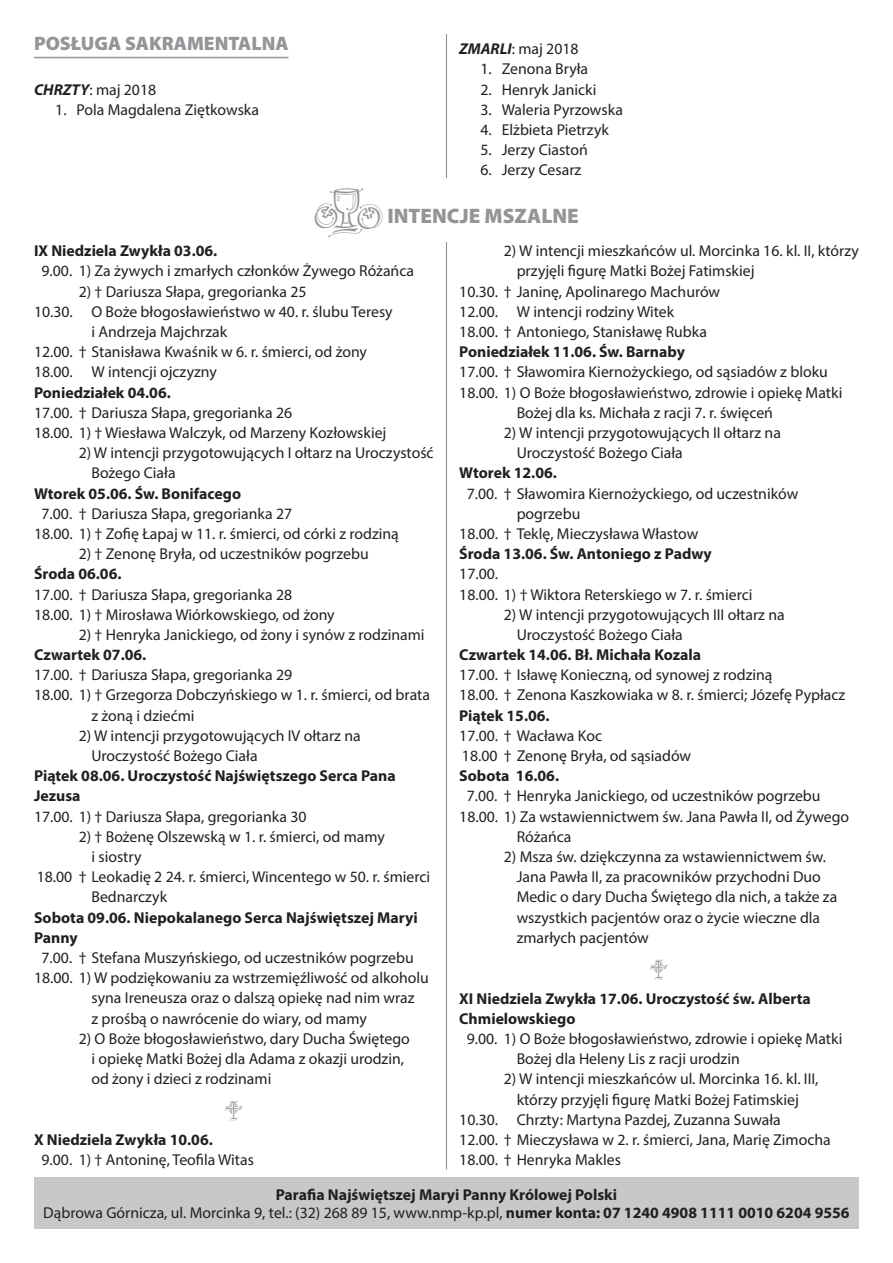
<style>
.page{position:relative;width:893px;height:1263px;background:#fff}
.page>*{position:absolute;margin:0;border:0;box-sizing:border-box;transform-origin:0 0}
.t1{font:900 21px "Myriad Pro";color:#939598}
.t2{font:900 19.5px "Myriad Pro";color:#939598}
.t3{font:15.75px/20.2px "Myriad Pro";color:#231f20}
.t4{font:700 15.75px/20.2px "Myriad Pro";color:#231f20}
.s1{font-weight:700;font-style:italic}
.s2{font-weight:400}
</style>
<div class="page">
<hr style="left:446px;top:34px;width:1px;height:1135px;background:#939598">
<div style="left:34px;top:1178px;width:825px;height:51px;background:#c7c8ca"></div>
<hr style="left:34px;top:57px;width:255px;height:1px;background:#939598">
<p class="t2" style="left:34px;top:30px;width:256px">POSŁUGA SAKRAMENTALNA</p>
<p class="t3" style="left:34px;top:79px;width:124px"><span class="s1">CHRZTY</span>: maj 2018</p>
<p class="t3" style="left:55px;top:99px;width:205px">1. Pola Magdalena Ziętkowska</p>
<p class="t3" style="left:459px;top:39px;width:121px"><span class="s1">ZMARLI</span>: maj 2018</p>
<p class="t3" style="left:480px;top:59px;width:109px">1. Zenona Bryła</p>
<p class="t3" style="left:480px;top:79px;width:118px">2. Henryk Janicki</p>
<p class="t3" style="left:480px;top:99px;width:144px">3. Waleria Pyrzowska</p>
<p class="t3" style="left:480px;top:119px;width:130px">4. Elżbieta Pietrzyk</p>
<p class="t3" style="left:480px;top:140px;width:109px">5. Jerzy Ciastoń</p>
<p class="t3" style="left:480px;top:160px;width:102px">6. Jerzy Cesarz</p>
<h1 class="t1" style="left:387px;top:202px;width:193px">INTENCJE MSZALNE</h1>
<p class="t4" style="left:34px;top:240px;width:185px">IX Niedziela Zwykła 03.06.</p>
<p class="t3" style="left:42px;top:261px;width:374px">9.00. 1) Za żywych i zmarłych członków Żywego Różańca</p>
<p class="t3" style="left:79px;top:281px;width:230px">2) † Dariusza Słapa, gregorianka 25</p>
<p class="t3" style="left:34px;top:301px;width:360px">10.30. O Boże błogosławieństwo w 40. r. ślubu Teresy</p>
<p class="t3" style="left:91px;top:321px;width:137px">i Andrzeja Majchrzak</p>
<p class="t3" style="left:34px;top:341px;width:335px">12.00. † Stanisława Kwaśnik w 6. r. śmierci, od żony</p>
<p class="t3" style="left:34px;top:362px;width:184px">18.00. W intencji ojczyzny</p>
<p class="t4" style="left:34px;top:382px;width:138px">Poniedziałek 04.06.</p>
<p class="t3" style="left:34px;top:402px;width:354px">17.00. † Dariusza Słapa, gregorianka 26<br>18.00. 1) † Wiesława Walczyk, od Marzeny Kozłowskiej</p>
<p class="t3" style="left:91px;top:442px;width:344px;text-indent:-13px">2) W intencji przygotowujących I ołtarz na Uroczystość<br>Bożego Ciała</p>
<p class="t4" style="left:34px;top:483px;width:209px">Wtorek 05.06. Św. Bonifacego</p>
<p class="t3" style="left:34px;top:503px;width:366px;text-indent:8px">7.00. † Dariusza Słapa, gregorianka 27<br>18.00. 1) † Zofię Łapaj w 11. r. śmierci, od córki z rodziną</p>
<p class="t3" style="left:79px;top:543px;width:292px">2) † Zenonę Bryła, od uczestników pogrzebu</p>
<p class="t4" style="left:34px;top:563px;width:89px">Środa 06.06.</p>
<p class="t3" style="left:34px;top:584px;width:302px">17.00. † Dariusza Słapa, gregorianka 28<br>18.00. 1) † Mirosława Wiórkowskiego, od żony</p>
<p class="t3" style="left:79px;top:624px;width:347px">2) † Henryka Janickiego, od żony i synów z rodzinami</p>
<p class="t4" style="left:34px;top:644px;width:114px">Czwartek 07.06.</p>
<p class="t3" style="left:34px;top:665px;width:260px">17.00. † Dariusza Słapa, gregorianka 29</p>
<p class="t3" style="left:34px;top:685px;width:397px">18.00. 1) † Grzegorza Dobczyńskiego w 1. r. śmierci, od brata</p>
<p class="t3" style="left:91px;top:705px;width:105px">z żoną i dziećmi</p>
<p class="t3" style="left:91px;top:725px;width:271px;text-indent:-13px">2) W intencji przygotowujących IV ołtarz na<br>Uroczystość Bożego Ciała</p>
<p class="t4" style="left:34px;top:765px;width:363px">Piątek 08.06. Uroczystość Najświętszego Serca Pana<br>Jezusa</p>
<p class="t3" style="left:34px;top:806px;width:274px">17.00. 1) † Dariusza Słapa, gregorianka 30</p>
<p class="t3" style="left:79px;top:826px;width:308px">2) † Bożenę Olszewską w 1. r. śmierci, od mamy</p>
<p class="t3" style="left:91px;top:846px;width:52px">i siostry</p>
<p class="t3" style="left:37px;top:866px;width:395px">18.00 † Leokadię 2 24. r. śmierci, Wincentego w 50. r. śmierci</p>
<p class="t3" style="left:91px;top:887px;width:77px">Bednarczyk</p>
<p class="t4" style="left:34px;top:907px;width:385px">Sobota 09.06. Niepokalanego Serca Najświętszej Maryi<br>Panny</p>
<p class="t3" style="left:42px;top:947px;width:374px">7.00. † Stefana Muszyńskiego, od uczestników pogrzebu</p>
<p class="t3" style="left:34px;top:967px;width:396px">18.00. 1) W podziękowaniu za wstrzemięźliwość od alkoholu</p>
<p class="t3" style="left:91px;top:988px;width:325px">syna Ireneusza oraz o dalszą opiekę nad nim wraz</p>
<p class="t3" style="left:91px;top:1008px;width:277px">z prośbą o nawrócenie do wiary, od mamy</p>
<p class="t3" style="left:91px;top:1028px;width:320px;text-indent:-13px">2) O Boże błogosławieństwo, dary Ducha Świętego i opiekę Matki Bożej dla Adama z okazji urodzin, od żony i dzieci z rodzinami</p>
<p class="t4" style="left:34px;top:1129px;width:180px">X Niedziela Zwykła 10.06.</p>
<p class="t3" style="left:42px;top:1149px;width:214px">9.00. 1) † Antoninę, Teofila Witas</p>
<p class="t3" style="left:504px;top:241px;width:356px">2) W intencji mieszkańców ul. Morcinka 16. kl. II, którzy</p>
<p class="t3" style="left:517px;top:261px;width:240px">przyjęli figurę Matki Bożej Fatimskiej</p>
<p class="t3" style="left:459px;top:281px;width:262px">10.30. † Janinę, Apolinarego Machurów</p>
<p class="t3" style="left:459px;top:301px;width:216px">12.00. W intencji rodziny Witek</p>
<p class="t3" style="left:459px;top:321px;width:249px">18.00. † Antoniego, Stanisławę Rubka</p>
<p class="t4" style="left:459px;top:341px;width:227px">Poniedziałek 11.06. Św. Barnaby</p>
<p class="t3" style="left:459px;top:362px;width:370px">17.00. † Sławomira Kiernożyckiego, od sąsiadów z bloku</p>
<p class="t3" style="left:459px;top:382px;width:385px">18.00. 1) O Boże błogosławieństwo, zdrowie i opiekę Matki</p>
<p class="t3" style="left:517px;top:402px;width:258px">Bożej dla ks. Michała z racji 7. r. święceń</p>
<p class="t3" style="left:517px;top:422px;width:266px;text-indent:-13px">2) W intencji przygotowujących II ołtarz na<br>Uroczystość Bożego Ciała</p>
<p class="t4" style="left:459px;top:462px;width:99px">Wtorek 12.06.</p>
<p class="t3" style="left:467px;top:483px;width:333px">7.00. † Sławomira Kiernożyckiego, od uczestników</p>
<p class="t3" style="left:517px;top:503px;width:65px">pogrzebu</p>
<p class="t3" style="left:459px;top:523px;width:241px">18.00. † Teklę, Mieczysława Włastow</p>
<p class="t4" style="left:459px;top:543px;width:254px">Środa 13.06. Św. Antoniego z Padwy</p>
<p class="t3" style="left:459px;top:564px;width:295px">17.00.<br>18.00. 1) † Wiktora Reterskiego w 7. r. śmierci</p>
<p class="t3" style="left:517px;top:604px;width:270px;text-indent:-13px">2) W intencji przygotowujących III ołtarz na<br>Uroczystość Bożego Ciała</p>
<p class="t4" style="left:459px;top:644px;width:243px">Czwartek 14.06. Bł. Michała Kozala</p>
<p class="t3" style="left:459px;top:665px;width:387px">17.00. † Isławę Konieczną, od synowej z rodziną<br>18.00. † Zenona Kaszkowiaka w 8. r. śmierci; Józefę Pypłacz</p>
<p class="t4" style="left:459px;top:705px;width:92px">Piątek 15.06.</p>
<p class="t3" style="left:459px;top:725px;width:233px">17.00. † Wacława Koc<br>18.00 † Zenonę Bryła, od sąsiadów</p>
<p class="t4" style="left:459px;top:765px;width:101px">Sobota 16.06.</p>
<p class="t3" style="left:467px;top:786px;width:355px">7.00. † Henryka Janickiego, od uczestników pogrzebu</p>
<p class="t3" style="left:459px;top:806px;width:391px">18.00. 1) Za wstawiennictwem św. Jana Pawła II, od Żywego</p>
<p class="t3" style="left:517px;top:826px;width:56px">Różańca</p>
<p class="t3" style="left:517px;top:846px;width:322px;text-indent:-13px">2) Msza św. dziękczynna za wstawiennictwem św.<br>Jana Pawła II, za pracowników przychodni Duo Medic o dary Ducha Świętego dla nich, a także za wszystkich pacjentów oraz o życie wieczne dla zmarłych pacjentów</p>
<p class="t4" style="left:459px;top:988px;width:353px">XI Niedziela Zwykła 17.06. Uroczystość św. Alberta<br>Chmielowskiego</p>
<p class="t3" style="left:517px;top:1028px;width:327px;text-indent:-50px">9.00. 1) O Boże błogosławieństwo, zdrowie i opiekę Matki<br>Bożej dla Heleny Lis z racji urodzin</p>
<p class="t3" style="left:504px;top:1069px;width:316px">2) W intencji mieszkańców ul. Morcinka 16. kl. III,</p>
<p class="t3" style="left:517px;top:1089px;width:284px">którzy przyjęli figurę Matki Bożej Fatimskiej</p>
<p class="t3" style="left:459px;top:1109px;width:323px">10.30. Chrzty: Martyna Pazdej, Zuzanna Suwała</p>
<p class="t3" style="left:459px;top:1129px;width:373px">12.00. † Mieczysława w 2. r. śmierci, Jana, Marię Zimocha</p>
<p class="t3" style="left:459px;top:1149px;width:163px">18.00. † Henryka Makles</p>
<p class="t4" style="left:43px;top:1185px;width:808px;line-height:18px;text-align:center">Parafia Najświętszej Maryi Panny Królowej Polski<br><span class="s2">Dąbrowa Górnicza, ul. Morcinka 9, tel.: (32) 268 89 15, www.nmp-kp.pl,</span> numer konta: 07 1240 4908 1111 0010 6204 9556</p>
</div>
